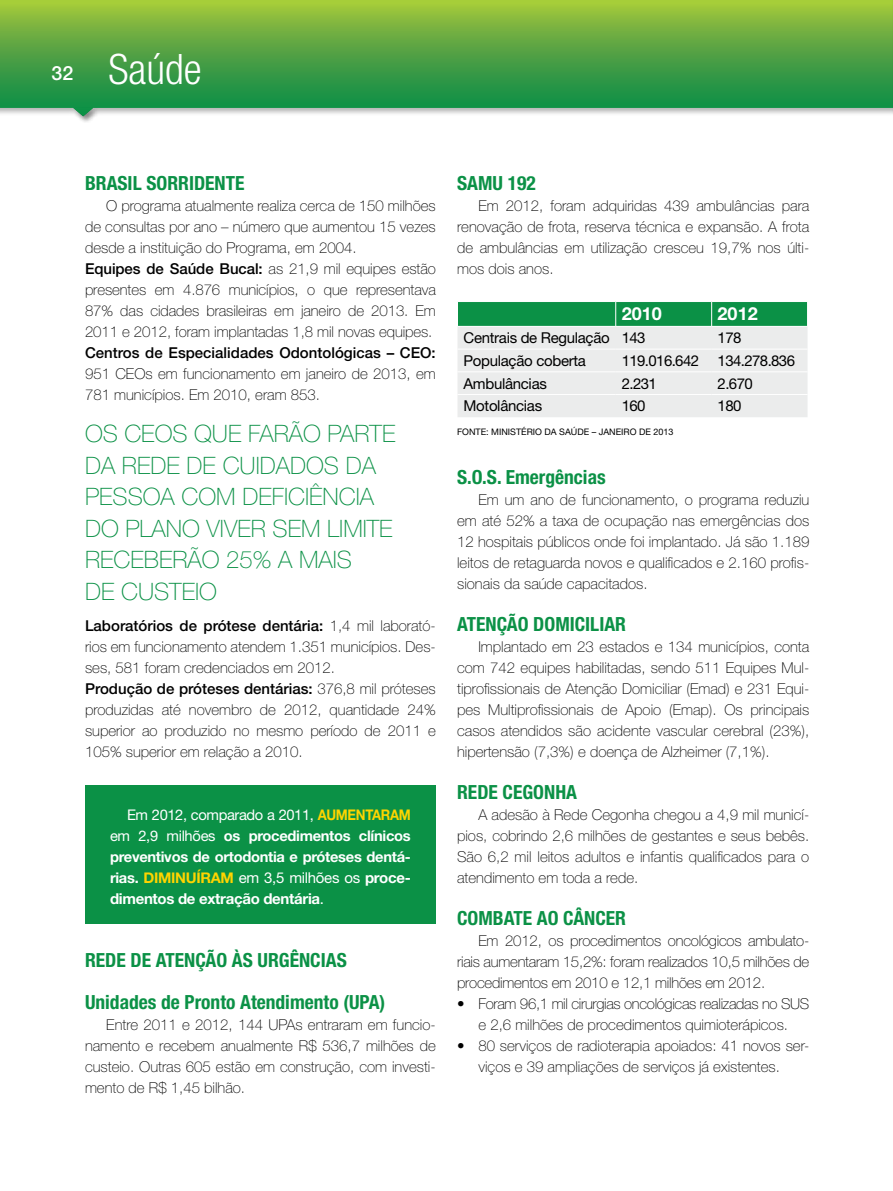
<style>
.page{position:relative;width:893px;height:1191px;background:#fff}
.page>*{position:absolute;margin:0;border:0;box-sizing:border-box;transform-origin:0 0}
.t1{font:300 condensed 42px "Helvetica Neue LT Std";color:#fff}
.t2{font:100 24px/31.5px "Helvetica Neue LT Std";color:#0b9146}
.t3{font:700 condensed 19.5px/42px "Helvetica Neue LT Std";color:#0b9146}
.t4{font:700 18px "Helvetica Neue LT Std";color:#fff}
.t5{font:100 15px/21px "Helvetica Neue LT Std";color:#000;text-align:justify}
.t6{font:15px "Helvetica Neue LT Std";letter-spacing:-.04em;color:#000}
.t7{font:100 15px/21px "Helvetica Neue LT Std";letter-spacing:-.02em;color:#000;text-align:center}
.t8{font:700 15px/21px "Helvetica Neue LT Std";letter-spacing:-.02em;color:#fff}
.t9{font:700 14.7px/21px "Helvetica Neue LT Std";letter-spacing:-.02em;color:#fff;text-align:justify}
.t10{font:9px "Helvetica Neue LT Std";color:#000}
.s1{font-weight:500;font-stretch:normal;font-size:19.65px}
.s2{font-weight:500}
.s3{font-weight:400}
.s4{color:#ffd400}
.s5{font-size:14.7px}
.s6{font-size:14.7px;color:#ffd400}
</style>
<div class="page">
<svg style="left:0;top:0;width:72px;height:114px;background:#5ca84a"></svg>
<div style="left:72px;top:0;width:821px;height:124px;background:#000;opacity:.3"></div>
<svg style="left:73px;top:108px;width:820px;height:8px"></svg>
<div style="left:85px;top:785px;width:351px;height:139px;background:#0b9146"></div>
<svg style="left:458px;top:301px;width:350px;height:116px;background:#bdd9ca"></svg>
<hr style="left:712px;top:326px;width:96px;height:1px;background:#fff">
<p class="t1" style="left:51px;top:45px;width:152px"><span class="s1">32</span> Saúde</p>
<p class="t3" style="left:85px;top:162px;width:161px">BRASIL SORRIDENTE</p>
<p class="t5" style="left:85px;top:195px;width:352px;text-align:left;text-indent:21px">O programa atualmente realiza cerca de 150 milhões de consultas por ano – número que aumentou 15 vezes desde a instituição do Programa, em 2004.<br><span class="s2">Equipes de Saúde Bucal:</span> as 21,9 mil equipes estão presentes em 4.876 municípios, o que representava 87% das cidades brasileiras em janeiro de 2013. Em 2011 e 2012, foram implantadas 1,8 mil novas equipes.<br><span class="s2">Centros de Especialidades Odontológicas – CEO:<br></span>951 CEOs em funcionamento em janeiro de 2013, em 781 municípios. Em 2010, eram 853.</p>
<p class="t2" style="left:85px;top:418px;width:126px">Os CEOs que</p>
<p class="t2" style="left:85px;top:418px;width:310px;text-indent:163px">farãoparte da Rede de Cuidados da<br>Pessoa</p>
<p class="t2" style="left:182px;top:481px;width:19px">com</p>
<p class="t2" style="left:242px;top:481px;width:131px">Deficiência</p>
<p class="t2" style="left:85px;top:512px;width:84px">do Plano</p>
<p class="t2" style="left:207px;top:512px;width:33px">Viver</p>
<p class="t2" style="left:273px;top:512px;width:17px">sem</p>
<p class="t2" style="left:327px;top:512px;width:65px">Limite</p>
<p class="t2" style="left:85px;top:544px;width:16px">receber</p>
<p class="t2" style="left:188px;top:544px;width:162px">ão 25% a mais</p>
<p class="t2" style="left:85px;top:575px;width:53px">de cus</p>
<p class="t2" style="left:169px;top:575px;width:44px">teio</p>
<p class="t5" style="left:85px;top:615px;width:352px;text-align:left"><span class="s2">Laboratórios de prótese dentária:</span> 1,4 mil laborató&shy;rios em funcionamento atendem 1.351 municípios. Des&shy;ses, 581 foram credenciados em 2012.<br><span class="s2">Produção de próteses dentárias:</span> 376,8 mil próteses produzidas até novembro de 2012, quantidade 24% superior ao produzido no mesmo período de 2011 e 105% superior em relação a 2010.</p>
<p class="t9" style="left:110px;top:804px;width:302px;text-indent:17px"><span class="s3">Em 2012, comparado a 2011,</span> <span class="s4">AUMENTARAM </span><span class="s3">em 2,9 milhões</span> os procedimentos clínicos preventivos de ortodontia e próteses dentá-</p>
<p class="t8" style="left:110px;top:867px;width:302px"><span class="s5">rias.</span> <span class="s6">DIMINUÍRAM</span> <span class="s3">em 3,5 milhões os</span> proce&shy;dimentos de extração dentária<span class="s3">.</span></p>
<p class="t3" style="left:85px;top:939px;width:302px;text-indent:147px">às urgências<br>Unidades de Pronto Atendimento (UPA)</p>
<p class="t5" style="left:85px;top:1014px;width:352px;text-indent:21px">Entre 2011 e 2012, 144 UPAs entraram em funcio&shy;namento e recebem anualmente R$ 536,7 milhões de custeio. Outras 605 estão em construção, com investi&shy;mento de R$ 1,45 bilhão.</p>
<p class="t3" style="left:85px;top:939px;width:11px">rede</p>
<p class="t3" style="left:130px;top:939px;width:37px">de atenção</p>
<p class="t3" style="left:457px;top:162px;width:80px">SAMU 192</p>
<p class="t5" style="left:457px;top:195px;width:354px;text-indent:21px">Em 2012, foram adquiridas 439 ambulâncias para renovação de frota, reserva técnica e expansão. A frota de ambulâncias em utilização cresceu 19,7% nos últi&shy;mos dois anos.</p>
<p class="t4" style="left:622px;top:303px;width:42px">2010</p>
<p class="t4" style="left:718px;top:303px;width:42px">2012</p>
<p class="t6" style="left:463px;top:329px;width:184px">Centrais de Regulação 143</p>
<p class="t6" style="left:718px;top:329px;width:25px">178</p>
<p class="t6" style="left:463px;top:351px;width:124px">População coberta</p>
<p class="t6" style="left:622px;top:351px;width:175px">119.016.642 134.278.836</p>
<p class="t6" style="left:463px;top:374px;width:85px">Ambulâncias</p>
<p class="t6" style="left:622px;top:374px;width:37px">2.231</p>
<p class="t6" style="left:718px;top:374px;width:37px">2.670</p>
<p class="t6" style="left:463px;top:397px;width:80px">Motolâncias</p>
<p class="t6" style="left:622px;top:397px;width:25px">160</p>
<p class="t6" style="left:718px;top:397px;width:25px">180</p>
<p class="t10" style="left:457px;top:427px;width:153px">Fonte: Ministério da Saúde – JANEI</p>
<p class="t10" style="left:624px;top:427px;width:51px">RO DE 2013</p>
<p class="t3" style="left:457px;top:456px;width:150px">S.O.S. Emergências</p>
<p class="t5" style="left:457px;top:489px;width:354px;text-indent:21px">Em um ano de funcionamento, o programa reduziu em até 52% a taxa de ocupação nas emergências dos 12 hospitais públicos onde foi implantado. Já são 1.189 leitos de retaguarda novos e qualificados e 2.160 profis&shy;sionais da saúde capacitados.</p>
<p class="t3" style="left:457px;top:603px;width:170px">ATENÇÃO DOMICILIAR</p>
<p class="t5" style="left:457px;top:636px;width:354px;text-indent:21px">Implantado em 23 estados e 134 municípios, conta com 742 equipes habilitadas, sendo 511 Equipes Mul&shy;tiprofissionais de Atenção Domiciliar (Emad) e 231 Equi&shy;pes Multiprofissionais de Apoio (Emap). Os principais casos atendidos são acidente vascular cerebral (23%), hipertensão (7,3%) e doença de Alzheimer (7,1%).</p>
<p class="t3" style="left:457px;top:771px;width:121px">REDE CEGONHA</p>
<p class="t5" style="left:457px;top:804px;width:354px;text-indent:21px">A adesão à Rede Cegonha chegou a 4,9 mil municí&shy;pios, cobrindo 2,6 milhões de gestantes e seus bebês.<br>São 6,2 mil leitos adultos e infantis qualificados para o atendimento em toda a rede.</p>
<p class="t3" style="left:457px;top:897px;width:170px">COMBATE AO CÂNCER</p>
<p class="t5" style="left:457px;top:930px;width:354px;text-indent:21px">Em 2012, os procedimentos oncológicos ambulato&shy;riais aumentaram 15,2%: foram realizados 10,5 milhões de procedimentos em 2010 e 12,1 milhões em 2012.</p>
<p class="t7" style="left:457px;top:993px;width:354px">• Foram 96,1 mil cirurgias oncológicas realizadas no SUS e 2,6 milhões de procedimentos quimioterápicos.</p>
<p class="t5" style="left:457px;top:1035px;width:354px;text-align:center">• 80 serviços de radioterapia apoiados: 41 novos ser&shy;viços e 39 ampliações de serviços já existentes.</p>
</div>
